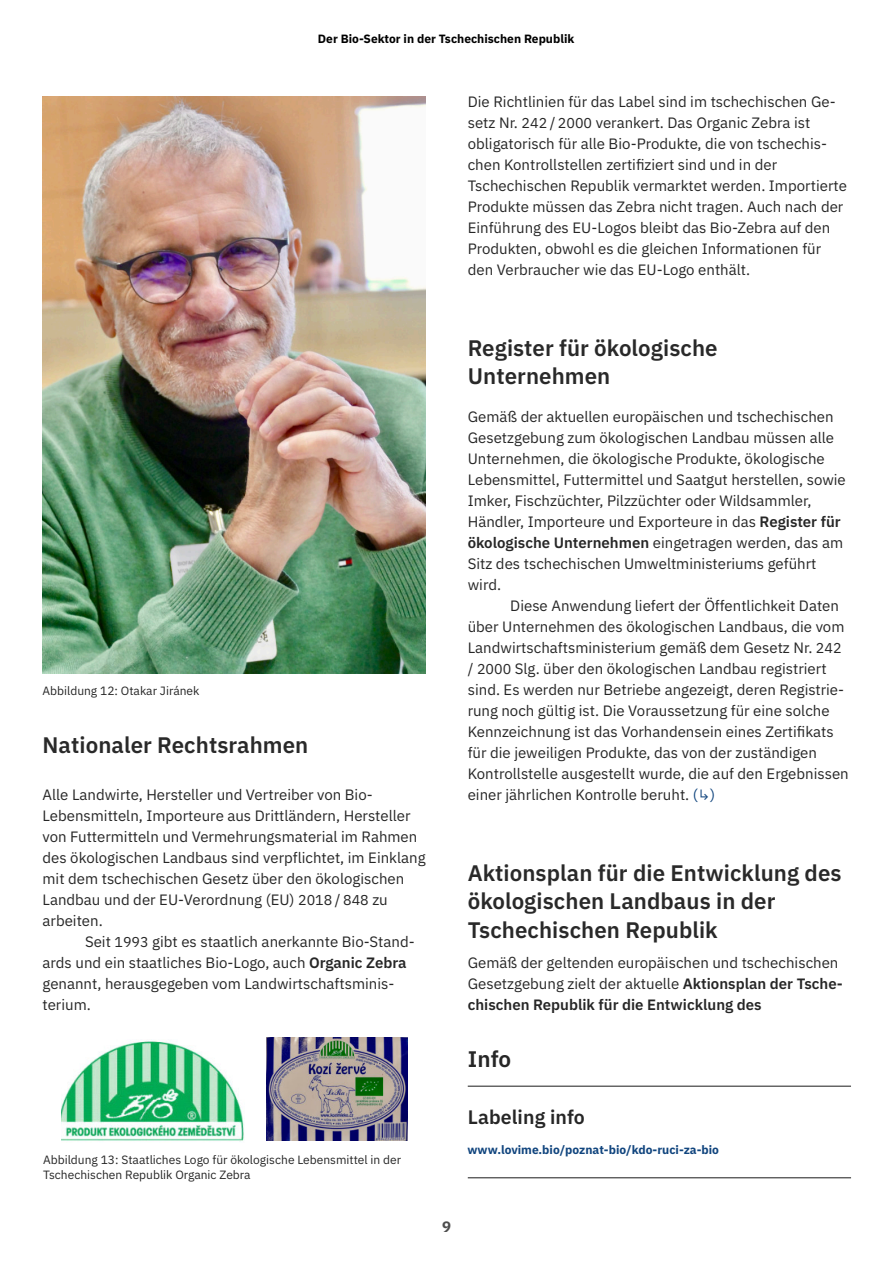
<style>
.page{position:relative;width:893px;height:1263px;background:#fff}
.page>*{position:absolute;margin:0;border:0;box-sizing:border-box;transform-origin:0 0}
.t1{font:600 22.5px/28.5px "IBM Plex Sans";letter-spacing:.005em;color:#292929}
.t2{font:600 22.5px "IBM Plex Sans";color:#262626}
.t3{font:600 19.5px "IBM Plex Sans";letter-spacing:.005em;color:#262626}
.t4{font:15px/21px "IBM Plex Sans";color:#262626}
.t5{font:700 15px "IBM Plex Sans";color:#4d4d4d}
.t6{font:12px/15px "IBM Plex Sans";color:#262626}
.t7{font:700 12px "IBM Plex Sans";color:#11457e}
.t8{font:700 12px "IBM Plex Sans";color:#000}
.s1{font-size:14.25px}
.s2{font-weight:600}
.s3{color:#11457e}
</style>
<div class="page">
<img style="left:43px;top:96px;width:382px;height:578px">
<hr style="left:468px;top:1086px;width:383px;height:1px;background:#262626">
<hr style="left:468px;top:1177px;width:383px;height:1px;background:#262626">
<img style="left:266px;top:1038px;width:141px;height:102px">
<img style="left:62px;top:1039px;width:182px;height:103px">
<p class="t8" style="left:318px;top:33px;width:258px">Der Bio-Sektor in der Tschechischen Republik</p>
<p class="t4" style="left:468px;top:92px;width:381px">Die Richtlinien für das Label sind im tschechischen Ge&shy;setz Nr. <span class="s1">242</span> / <span class="s1">2000</span> verankert. Das Organic Zebra ist obligatorisch für alle Bio-Produkte, die von tschechis&shy;chen Kontrollstellen zertifiziert sind und in der Tschechischen Republik vermarktet werden. Importierte Produkte müssen das Zebra nicht tragen. Auch nach der Einführung des EU-Logos bleibt das Bio-Zebra auf den Produkten, obwohl es die gleichen Informationen für den Verbraucher wie das EU-Logo enthält.</p>
<p class="t6" style="left:43px;top:684px;width:159px">Abbildung 12: Otakar Jiránek</p>
<h1 class="t1" style="left:43px;top:733px;width:267px">Nationaler Rechtsrahmen</h1>
<p class="t4" style="left:43px;top:785px;width:385px">Alle Landwirte, Hersteller und Vertreiber von Bio-Lebensmitteln, Importeure aus Drittländern, Hersteller von Futtermitteln und Vermehrungsmaterial im Rahmen des ökologischen Landbaus sind verpflichtet, im Einklang mit dem tschechischen Gesetz über den ökologischen Landbau und der EU-Verordnung (EU) <span class="s1">2018</span> / <span class="s1">848</span> zu arbeiten.</p>
<p class="t4" style="left:43px;top:932px;width:374px;text-indent:43px">Seit <span class="s1">1993</span> gibt es staatlich anerkannte Bio-Stand&shy;ards und ein staatliches Bio-Logo, auch <span class="s2">Organic Zebra </span>genannt, herausgegeben vom Landwirtschaftsminis&shy;terium.</p>
<p class="t6" style="left:43px;top:1153px;width:360px">Abbildung 13: Staatliches Logo für ökologische Lebensmittel in der<br>Tschechischen Republik Organic Zebra</p>
<h1 class="t1" style="left:468px;top:335px;width:251px">Register für ökologische<br>Unternehmen</h1>
<p class="t4" style="left:468px;top:407px;width:380px">Gemäß der aktuellen europäischen und tschechischen Gesetzgebung zum ökologischen Landbau müssen alle Unternehmen, die ökologische Produkte, ökologische Lebensmittel, Futtermittel und Saatgut herstellen, sowie Imker, Fischzüchter, Pilzzüchter oder Wildsammler, Händler, Importeure und Exporteure in das <span class="s2">Register für ökologische Unternehmen</span> eingetragen werden, das am Sitz des tschechischen Umweltministeriums geführt wird.</p>
<p class="t4" style="left:468px;top:596px;width:383px;text-indent:43px">Diese Anwendung liefert der Öffentlichkeit Daten über Unternehmen des ökologischen Landbaus, die vom Landwirtschaftsministerium gemäß dem Gesetz Nr. <span class="s1">242 </span>/ <span class="s1">2000</span> Slg. über den ökologischen Landbau registriert sind. Es werden nur Betriebe angezeigt, deren Registrie&shy;rung noch gültig ist. Die Voraussetzung für eine solche Kennzeichnung ist das Vorhandensein eines Zertifikats für die jeweiligen Produkte, das von der zuständigen Kontrollstelle ausgestellt wurde, die auf den Ergebnissen einer jährlichen Kontrolle beruht. <span class="s3">(↳)</span></p>
<h1 class="t1" style="left:468px;top:860px;width:375px">Aktionsplan für die Entwicklung des ökologischen Landbaus in der<br>Tschechischen Republik</h1>
<p class="t4" style="left:468px;top:953px;width:376px">Gemäß der geltenden europäischen und tschechischen<br>Gesetzgebung zielt der aktuelle <span class="s2">Aktionsplan der Tsche&shy;chischen Republik für die Entwicklung des</span></p>
<h1 class="t2" style="left:468px;top:1050px;width:45px">Info</h1>
<h2 class="t3" style="left:468px;top:1109px;width:119px">Labeling info</h2>
<p class="t7" style="left:468px;top:1145px;width:253px">www.lovime.bio/poznat-bio/kdo-ruci-za-bio</p>
<p class="t5" style="left:442px;top:1220px;width:10px">9</p>
</div>
